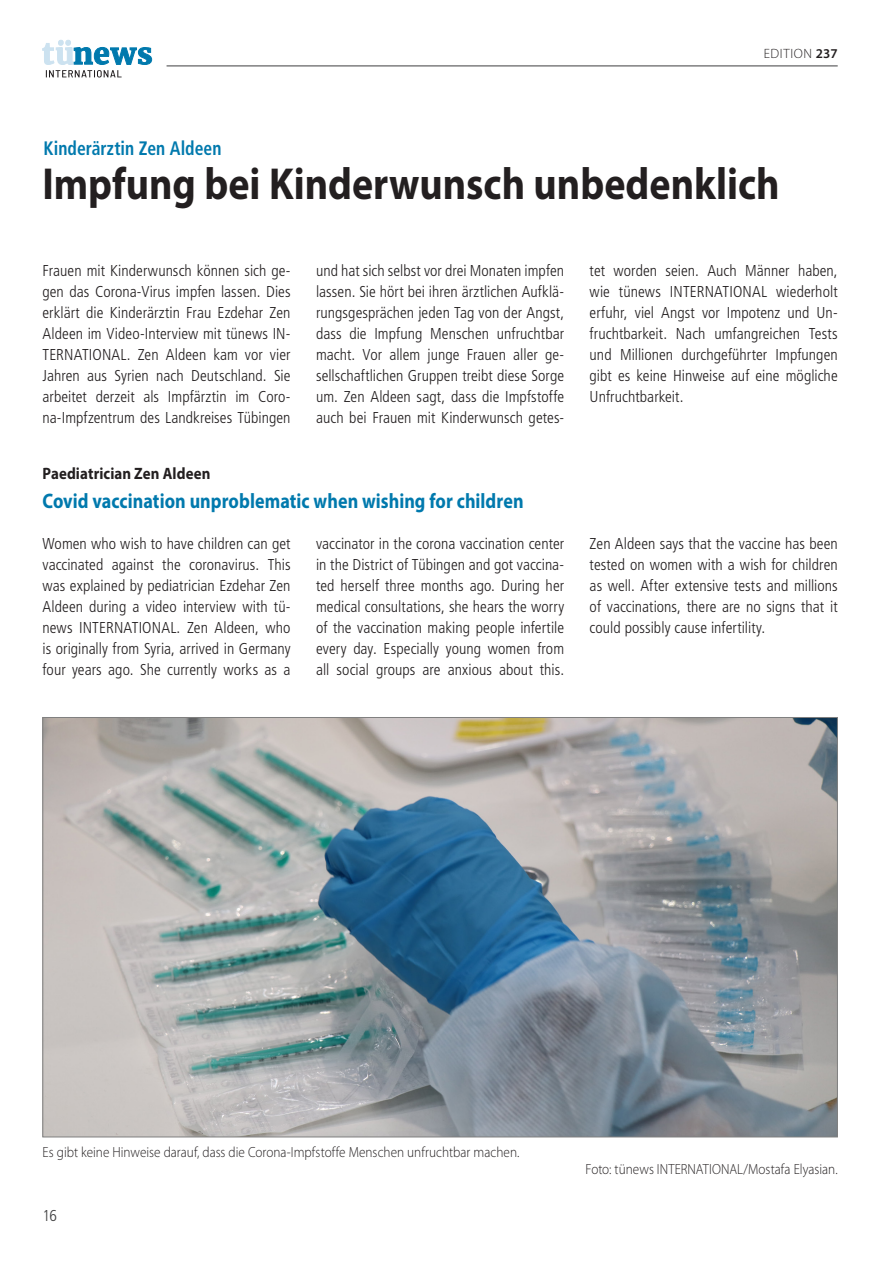
<style>
.page{position:relative;width:893px;height:1263px;background:#fff}
.page>*{position:absolute;margin:0;border:0;box-sizing:border-box;transform-origin:0 0}
.Head_1_Aufmacher{font:700 45px "Myriad Pro";color:#231f20;scale:.89 1}
.Head_3_-_ZwischenÜB{font:700 21px "Myriad Pro";letter-spacing:.005em;color:#0079ad;scale:.86 1}
.H2_Cover_blau{font:700 condensed 19.5px "Frutiger";color:#0079ad;scale:.9 1}
.Head_3_-_ZwischenÜB-2{font:700 16.5px "Myriad Pro";letter-spacing:.005em;color:#231f20;scale:.9 1}
.Grundtext{font:300 condensed 15.75px/21px "Frutiger";letter-spacing:.005em;color:#231f20;text-align:justify}
.t1{font:300 condensed 15.75px "Frutiger";color:#3e3e3f}
.BU_Bildunterschrift{font:300 14.7px "Myriad Pro";color:#231f20;scale:.9 1}
.t2{font:300 13.5px "Myriad Pro";letter-spacing:.045em;color:#231f20}
.s1{font-weight:600}
</style>
<div class="page">
<svg style="left:42px;top:40px;width:110px;height:38px"></svg>
<hr style="left:167px;top:66px;width:671px;height:1px;background:#3e3e3f">
<img style="left:45px;top:719px;width:791px;height:416px">
<p class="H2_Cover_blau" style="left:44px;top:136px;width:199px">Kinderärztin Zen Aldeen</p>
<p class="t2" style="left:764px;top:45px;width:75px">EDITION <span class="s1">237</span></p>
<p class="Head_1_Aufmacher" style="left:43px;top:154px;width:830px">Impfung bei Kinderwunsch unbedenklich</p>
<p class="Grundtext" style="left:43px;top:260px;width:250px">Frauen mit Kinderwunsch können sich ge&shy;gen das Corona-Virus impfen lassen. Dies erklärt die Kinderärztin Frau Ezdehar Zen Aldeen im Video-Interview mit tünews IN-TERNATIONAL. Zen Aldeen kam vor vier Jahren aus Syrien nach Deutschland. Sie arbeitet derzeit als Impfärztin im Coro&shy;na-Impfzentrum des Landkreises Tübingen</p>
<p class="Grundtext" style="left:316px;top:260px;width:250px">und hat sich selbst vor drei Monaten impfen lassen. Sie hört bei ihren ärztlichen Aufklä&shy;rungsgesprächen jeden Tag von der Angst, dass die Impfung Menschen unfruchtbar macht. Vor allem junge Frauen aller ge&shy;sellschaftlichen Gruppen treibt diese Sorge um. Zen Aldeen sagt, dass die Impfstoffe auch bei Frauen mit Kinderwunsch getes-</p>
<p class="Grundtext" style="left:590px;top:260px;width:250px">tet worden seien. Auch Männer haben, wie tünews INTERNATIONAL wiederholt erfuhr, viel Angst vor Impotenz und Un&shy;fruchtbarkeit. Nach umfangreichen Tests und Millionen durchgeführter Impfungen gibt es keine Hinweise auf eine mögliche Unfruchtbarkeit.</p>
<p class="Head_3_-_ZwischenÜB-2" style="left:43px;top:462px;width:188px">Paediatrician Zen Aldeen</p>
<p class="Head_3_-_ZwischenÜB" style="left:43px;top:487px;width:561px">Covid vaccination unproblematic when wishing for children</p>
<p class="Grundtext" style="left:43px;top:533px;width:250px">Women who wish to have children can get vaccinated against the coronavirus. This was explained by pediatrician Ezdehar Zen Aldeen during a video interview with tü&shy;news INTERNATIONAL. Zen Aldeen, who is originally from Syria, arrived in Germany four years ago. She currently works as a</p>
<p class="Grundtext" style="left:316px;top:533px;width:250px">vaccinator in the corona vaccination center in the District of Tübingen and got vaccina&shy;ted herself three months ago. During her medical consultations, she hears the worry of the vaccination making people infertile every day. Especially young women from all social groups are anxious about this.</p>
<p class="Grundtext" style="left:590px;top:533px;width:250px">Zen Aldeen says that the vaccine has been tested on women with a wish for children as well. After extensive tests and millions of vaccinations, there are no signs that it could possibly cause infertility.</p>
<p class="BU_Bildunterschrift" style="left:43px;top:1143px;width:531px">Es gibt keine Hinweise darauf, dass die Corona-Impfstoffe Menschen unfruchtbar machen.</p>
<p class="t1" style="left:43px;top:1207px;width:16px">16</p>
<p class="BU_Bildunterschrift" style="left:585px;top:1160px;width:282px">Foto: tünews INTERNATIONAL/Mostafa Elyasian.</p>
</div>
